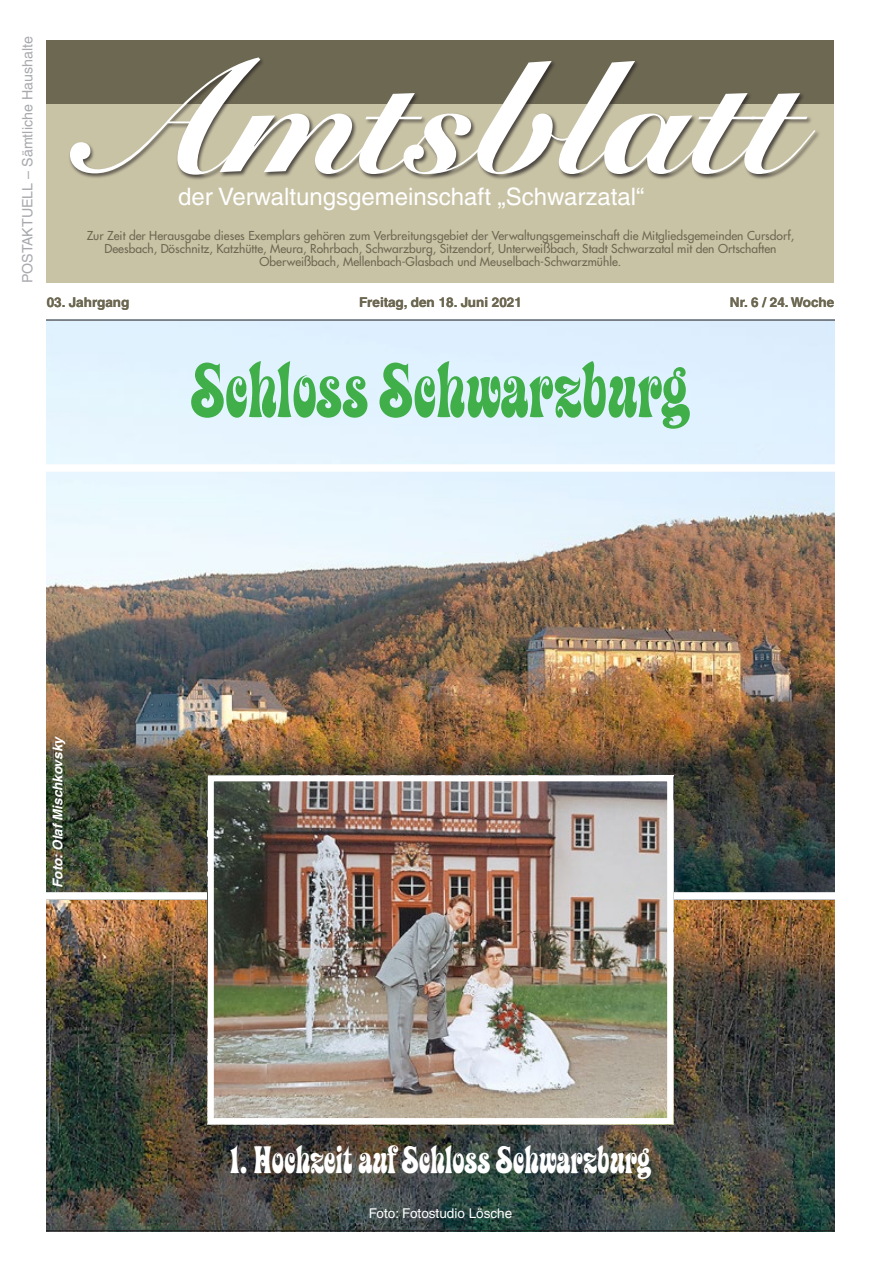
<style>
.page{position:relative;width:881px;height:1263px;background:#fff}
.page>*{position:absolute;margin:0;border:0;box-sizing:border-box;transform-origin:0 0}
.t1{font:157.5px "Snell Roundhand Black Script";color:#fff}
.Überschrift{font:72px "Ziggy ITC";color:#40ae49}
.Tabelle{font:36px "Ziggy ITC";color:#fff}
.t2{font:24px "Helvetica LT";color:#fff}
.t3{font:14.25px "Helvetica LT";color:#a8a9ad}
.t4{font:700 13.5px "Helvetica LT";color:#6d6852}
.Tabelle-2{font:13.5px "Helvetica LT";color:#fff}
.Bildunterschrift{font:italic 700 13.5px "Helvetica LT";color:#fff}
.t5{font:12px/13px "Futura LT";color:#6d6852;text-align:center}
</style>
<div class="page">
<div style="left:47px;top:62px;width:786px;height:221px;background:#c9c3a6"></div>
<div style="left:47px;top:40px;width:786px;height:64px;background:#6d6852"></div>
<div style="left:69px;top:57px;width:751px;height:123px;background:#231f20;opacity:.75"></div>
<img style="left:47px;top:320px;width:786px;height:911px">
<img style="left:47px;top:473px;width:786px;height:418px">
<img style="left:215px;top:782px;width:451px;height:335px">
<div style="left:208px;top:775px;width:465px;height:349px;border:6px solid #fff"></div>
<p class="t3" style="left:19px;top:283px;width:248px;rotate:-90deg">POSTAKTUELL – Sämtliche Haushalte</p>
<h1 class="t1" style="left:84px;top:24px;width:713px">Amtsblatt</h1>
<h3 class="t2" style="left:178px;top:182px;width:467px">der Verwaltungsgemeinschaft „Schwarzatal“</h3>
<p class="t5" style="left:87px;top:228px;width:708px">Zur Zeit der Herausgabe dieses Exemplars gehören zum Verbreitungsgebiet der Verwaltungsgemeinschaft die Mitgliedsgemeinden Cursdorf,<br>Deesbach, Döschnitz, Katzhütte, Meura, Rohrbach, Schwarzburg, Sitzendorf, Unterweißbach, Stadt Schwarzatal mit den Ortschaften<br>Oberweißbach, Mellenbach-Glasbach und Meuselbach-Schwarzmühle.</p>
<p class="t4" style="left:47px;top:294px;width:84px">03. Jahrgang</p>
<p class="t4" style="left:359px;top:294px;width:164px">Freitag, den 18. Juni 2021</p>
<p class="t4" style="left:729px;top:294px;width:106px">Nr. 6 / 24. Woche</p>
<p class="Überschrift" style="left:191px;top:345px;width:499px">Schloss Schwarzburg</p>
<p class="Bildunterschrift" style="left:50px;top:888px;width:153px;rotate:-90deg">Foto: Olaf Mischkovsky</p>
<p class="Tabelle" style="left:230px;top:1137px;width:422px">1. Hochzeit auf Schloss Schwarzburg</p>
<p class="Tabelle-2" style="left:368px;top:1205px;width:145px">Foto: Fotostudio Lösche</p>
</div>
